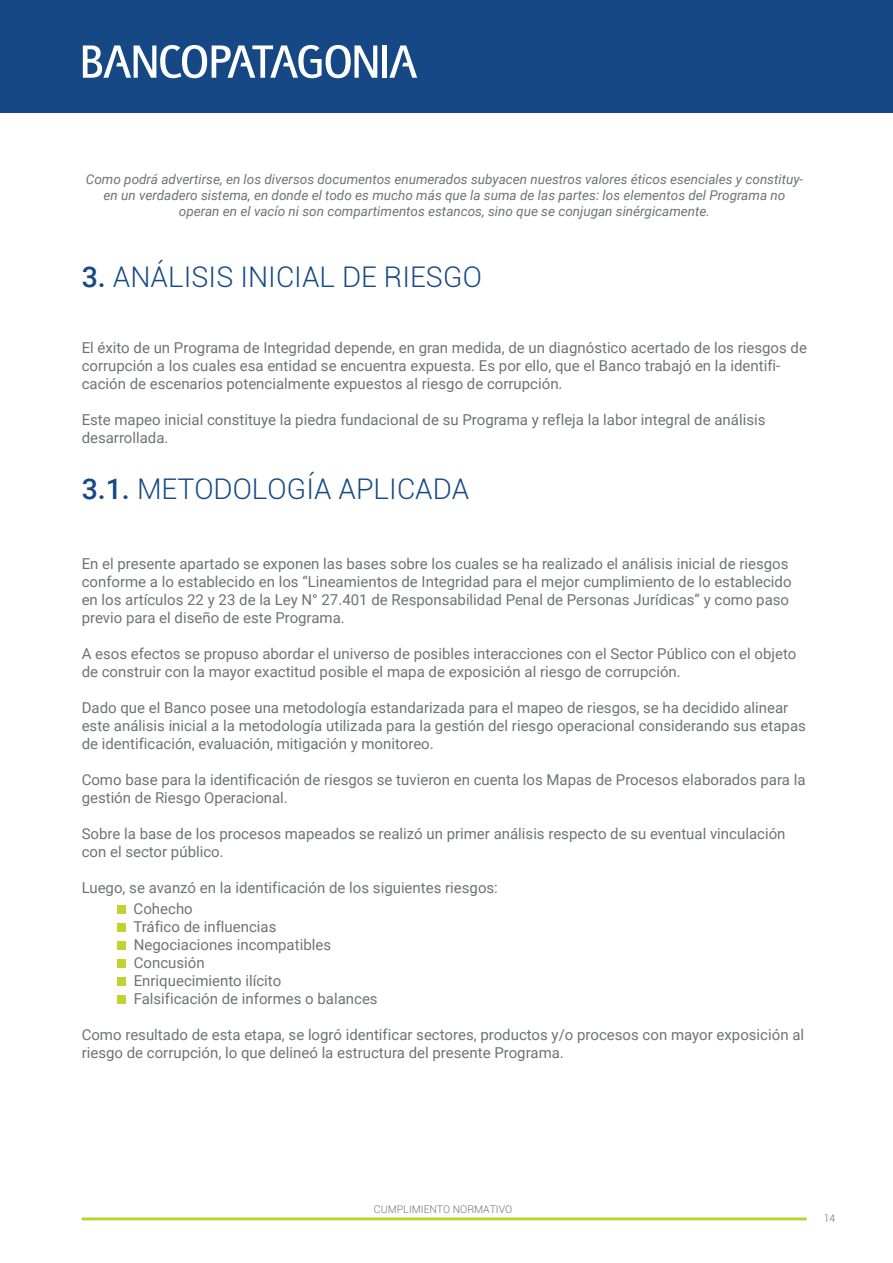
<style>
.page{position:relative;width:893px;height:1263px;background:#fff}
.page>*{position:absolute;margin:0;border:0;box-sizing:border-box;transform-origin:0 0}
.t1{font:300 28.5px "Roboto";color:#164a85}
.t2{font:15px/18px "Roboto";color:#6f7275}
.t3{font:italic 13.5px/16.2px "Roboto";color:#6f7275;text-align:center}
.t4{font:300 10.5px "Roboto";color:#6e7275}
.t5{font:300 10.5px "Roboto";color:#6f7275}
.s1{font-weight:500}
</style>
<div class="page">
<hr style="left:82px;top:1217px;width:725px;height:3px;background:#c1d230">
<div style="left:0;top:0;width:893px;height:113px;background:#164885"></div>
<div style="left:382px;top:45px;width:5px;height:33px;background:#fff"></div>
<svg style="left:389px;top:45px;width:28px;height:33px"></svg>
<svg style="left:83px;top:45px;width:294px;height:33px"></svg>
<div style="left:117px;top:905px;width:9px;height:8px;background:#c1d32f"></div>
<div style="left:117px;top:923px;width:9px;height:8px;background:#c1d32f"></div>
<div style="left:117px;top:941px;width:9px;height:8px;background:#c1d32f"></div>
<div style="left:117px;top:959px;width:9px;height:8px;background:#c1d32f"></div>
<div style="left:117px;top:977px;width:9px;height:8px;background:#c1d32f"></div>
<div style="left:117px;top:995px;width:9px;height:8px;background:#c1d32f"></div>
<p class="t3" style="left:86px;top:170px;width:719px">Como podrá advertirse, en los diversos documentos enumerados subyacen nuestros valores éticos esenciales y constituy&shy;en un verdadero sistema, en donde el todo es mucho más que la suma de las partes: los elementos del Programa no operan en el vacío ni son compartimentos estancos, sino que se conjugan sinérgicamente.</p>
<h1 class="t1" style="left:82px;top:257px;width:402px"><span class="s1">3.</span> ANÁLISIS INICIAL DE RIESGO</h1>
<p class="t2" style="left:82px;top:338px;width:727px">El éxito de un Programa de Integridad depende, en gran medida, de un diagnóstico acertado de los riesgos de corrupción a los cuales esa entidad se encuentra expuesta. Es por ello, que el Banco trabajó en la identifi&shy;cación de escenarios potencialmente expuestos al riesgo de corrupción.</p>
<p class="t2" style="left:82px;top:410px;width:685px">Este mapeo inicial constituye la piedra fundacional de su Programa y refleja la labor integral de análisis desarrollada.</p>
<h1 class="t1" style="left:82px;top:469px;width:389px"><span class="s1">3.1.</span> METODOLOGÍA APLICADA</h1>
<p class="t2" style="left:82px;top:554px;width:711px">En el presente apartado se exponen las bases sobre los cuales se ha realizado el análisis inicial de riesgos conforme a lo establecido en los “Lineamientos de Integridad para el mejor cumplimiento de lo establecido en los artículos 22 y 23 de la Ley N° 27.401 de Responsabilidad Penal de Personas Jurídicas” y como paso previo para el diseño de este Programa.</p>
<p class="t2" style="left:82px;top:644px;width:716px">A esos efectos se propuso abordar el universo de posibles interacciones con el Sector Público con el objeto de construir con la mayor exactitud posible el mapa de exposición al riesgo de corrupción.</p>
<p class="t2" style="left:82px;top:698px;width:726px">Dado que el Banco posee una metodología estandarizada para el mapeo de riesgos, se ha decidido alinear este análisis inicial a la metodología utilizada para la gestión del riesgo operacional considerando sus etapas de identificación, evaluación, mitigación y monitoreo.</p>
<p class="t2" style="left:82px;top:770px;width:725px">Como base para la identificación de riesgos se tuvieron en cuenta los Mapas de Procesos elaborados para la gestión de Riesgo Operacional.</p>
<p class="t2" style="left:82px;top:824px;width:705px">Sobre la base de los procesos mapeados se realizó un primer análisis respecto de su eventual vinculación con el sector público.</p>
<p class="t2" style="left:134px;top:877px;width:366px;line-height:21px;text-indent:-52px">Luego, se avanzó en la identificación de los siguientes riesgos:<br>Cohecho</p>
<p class="t2" style="left:133px;top:917px;width:246px">Tráfico de influencias<br>Negociaciones incompatibles<br>Concusión<br>Enriquecimiento ilícito<br>Falsificación de informes o balances</p>
<p class="t2" style="left:82px;top:1025px;width:724px">Como resultado de esta etapa, se logró identificar sectores, productos y/o procesos con mayor exposición al riesgo de corrupción, lo que delineó la estructura del presente Programa.</p>
<p class="t4" style="left:374px;top:1202px;width:140px">CUMPLIMIENTO NORMATIVO</p>
<p class="t5" style="left:824px;top:1211px;width:13px">14</p>
</div>
